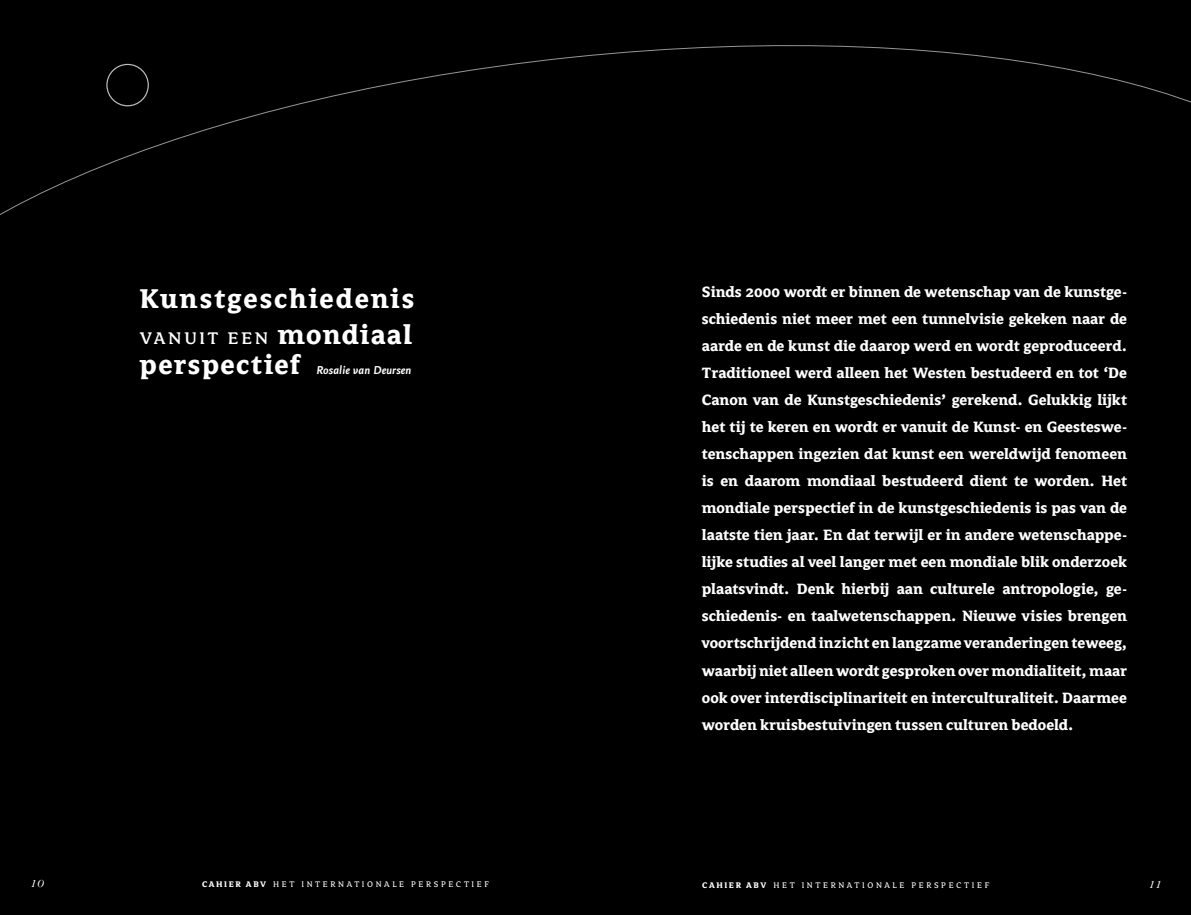
<style>
.page{position:relative;width:1191px;height:915px;background:#fff}
.page>*{position:absolute;margin:0;border:0;box-sizing:border-box;transform-origin:0 0}
.t1{font:700 30px "Avance";letter-spacing:.06em;color:#fff}
.t2{font:22.5px "Avance Regular SC";color:#fff}
.t3{font:700 16.5px/27px "Avance";color:#fff;text-align:justify}
.t4{font:13.5px "Bell MT Italic";color:#fff}
.t5{font:italic 700 12px "Nexus Sans";letter-spacing:.01em;color:#fff}
.t6{font:9px "Avance Regular SC";letter-spacing:.29em;color:#fff}
.s1{font-family:"Avance";font-weight:700;font-size:30px}
.s2{font-family:"Avance";font-weight:700}
</style>
<div class="page">
<div style="left:0;top:0;width:1191px;height:914px;background:#000"></div>
<svg style="left:0;top:45px;width:1191px;height:170px"></svg>
<div style="left:106px;top:64px;width:43px;height:42px;border:1px solid #bcbdc0;border-radius:50%"></div>
<h1 class="t1" style="left:139px;top:283px;width:276px">Kunstgeschiedenis</h1>
<h2 class="t2" style="left:139px;top:325px;width:274px">VANUIT EEN <span class="s1">mondiaal</span></h2>
<h1 class="t1" style="left:139px;top:349px;width:162px">perspectief</h1>
<p class="t5" style="left:316px;top:362px;width:97px">Rosalie van Deursen</p>
<p class="t4" style="left:30px;top:874px;width:15px">10</p>
<p class="t6" style="left:202px;top:879px;width:288px"><span class="s2">Cahier ABV</span> HET INTERNATIONALE PERSPECTIEF</p>
<p class="t3" style="left:702px;top:278px;width:427px">Sinds 2000 wordt er binnen de wetenschap van de kunstge&shy;schiedenis niet meer met een tunnelvisie gekeken naar de aarde en de kunst die daarop werd en wordt geproduceerd.<br>Traditioneel werd alleen het Westen bestudeerd en tot ‘De Canon van de Kunstgeschiedenis’ gerekend. Gelukkig lijkt het tij te keren en wordt er vanuit de Kunst- en Geesteswe&shy;tenschappen ingezien dat kunst een wereldwijd fenomeen is en daarom mondiaal bestudeerd dient te worden. Het mondiale perspectief in de kunstgeschiedenis is pas van de laatste tien jaar. En dat terwijl er in andere wetenschappe&shy;lijke studies al veel langer met een mondiale blik onderzoek plaatsvindt. Denk hierbij aan culturele antropologie, ge&shy;schiedenis- en taalwetenschappen. Nieuwe visies brengen voortschrijdend inzicht en langzame veranderingen teweeg, waarbij niet alleen wordt gesproken over mondialiteit, maar ook over interdisciplinariteit en interculturaliteit. Daarmee worden kruisbestuivingen tussen culturen bedoeld.</p>
<p class="t6" style="left:702px;top:880px;width:288px"><span class="s2">Cahier ABV</span> HET INTERNATIONALE PERSPECTIEF</p>
<p class="t4" style="left:1148px;top:875px;width:15px">11</p>
</div>
